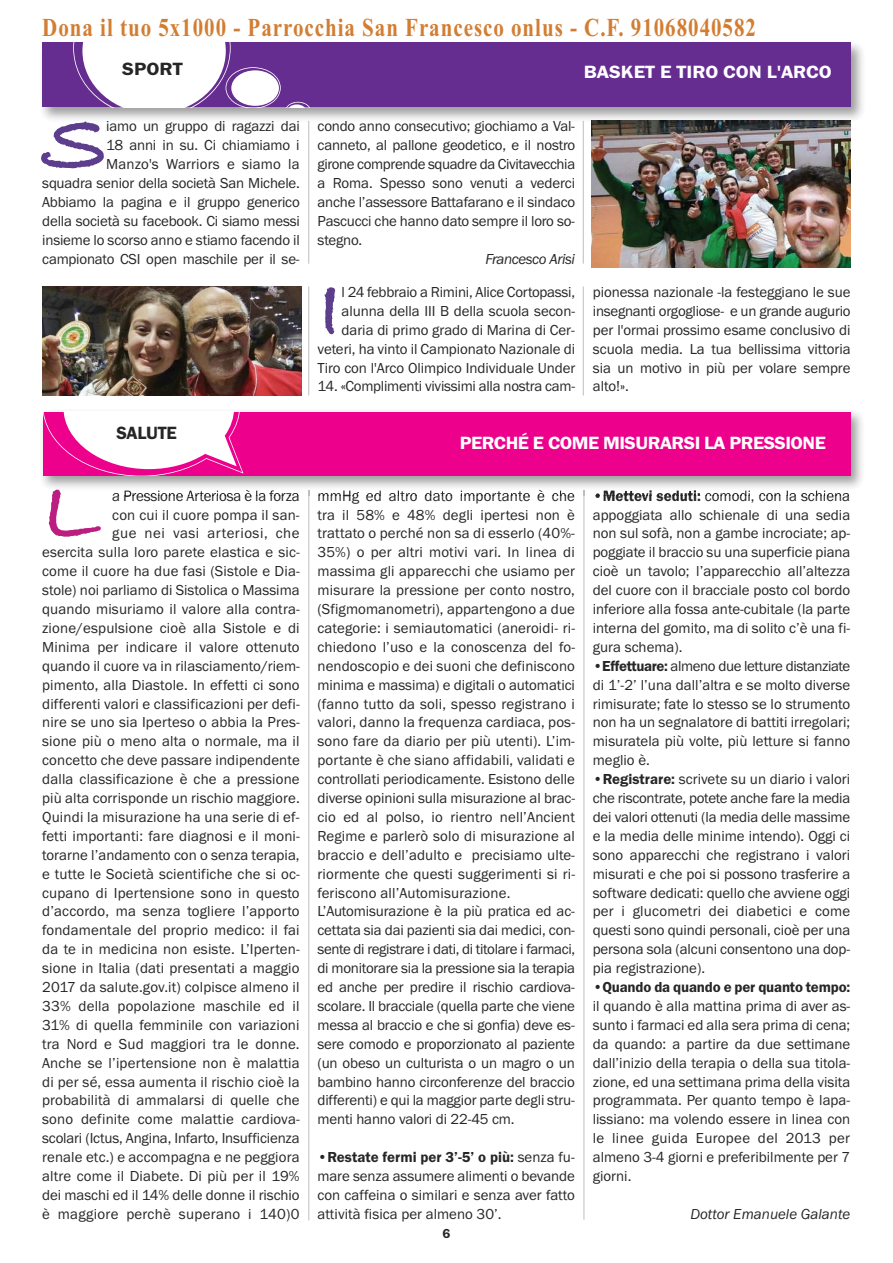
<style>
.page{position:relative;width:893px;height:1263px;background:#fff}
.page>*{position:absolute;margin:0;border:0;box-sizing:border-box;transform-origin:0 0}
.t1{font:700 88.05px "Bradley Hand ITCTT";color:#5d3e8c}
.t2{font:700 88.05px "Bradley Hand ITCTT";color:#bc1d80}
.t3{font:700 25.8px "Times New Roman";letter-spacing:.045em;color:#d37d32;scale:.81 1}
.t4{font:600 18.3px "Franklin Gothic";letter-spacing:-.025em;color:#fff;scale:1.06 1}
.t5{font:600 18.3px "Franklin Gothic";color:#fff;scale:1.1 1}
.t6{font:600 18.3px "Franklin Gothic";letter-spacing:-.015em;color:#272526}
.t7{font:600 18.3px "Franklin Gothic";letter-spacing:-.015em;color:#272526;scale:1.11 1}
.t8{font:15px/18.9px "Franklin Gothic";letter-spacing:.005em;color:#272526;text-align:justify}
.t9{font:15px/18.9px "Franklin Gothic";letter-spacing:-.015em;color:#272526;text-align:right}
.t10{font:15px "Franklin Gothic";letter-spacing:-.02em;color:#272526}
.t11{font:italic 15px "Franklin Gothic";letter-spacing:-.005em;color:#272526}
.t12{font:italic 15px "Franklin Gothic";letter-spacing:-.03em;color:#272526}
.t13{font:600 13.5px "Franklin Gothic";color:#272526}
.s1{font-weight:600}
</style>
<div class="page">
<hr style="left:308px;top:491px;width:1px;height:729px;background:#bebebe">
<hr style="left:583px;top:490px;width:1px;height:730px;background:#bebebe">
<img style="left:42px;top:411px;width:820px;height:84px">
<img style="left:49px;top:490px;width:52px;height:5px">
<img style="left:113px;top:491px;width:98px;height:4px">
<img style="left:319px;top:491px;width:98px;height:4px">
<img style="left:604px;top:490px;width:96px;height:5px">
<img style="left:705px;top:491px;width:117px;height:4px">
<div style="left:43px;top:412px;width:807px;height:64px;background:#ec008c"></div>
<svg style="left:43px;top:412px;width:200px;height:64px"></svg>
<img style="left:42px;top:42px;width:821px;height:84px">
<div style="left:42px;top:43px;width:808px;height:64px;background:#662d91"></div>
<svg style="left:73px;top:43px;width:237px;height:64px"></svg>
<hr style="left:308px;top:121px;width:1px;height:143px;background:#bebebe">
<hr style="left:583px;top:121px;width:1px;height:143px;background:#bebebe">
<img style="left:591px;top:121px;width:259px;height:146px">
<hr style="left:308px;top:286px;width:1px;height:110px;background:#bebebe">
<hr style="left:583px;top:286px;width:1px;height:110px;background:#bebebe">
<img style="left:42px;top:286px;width:260px;height:110px">
<h2 class="t3" style="left:42px;top:12px;width:883px">Dona il tuo 5x1000 - Parrocchia San Francesco onlus - C.F. 91068040582</h2>
<p class="t7" style="left:122px;top:63px;width:56px">SPORT</p>
<p class="t5" style="left:584px;top:65px;width:227px">BASKET E TIRO CON L'ARCO</p>
<p class="t9" style="left:42px;top:118px;width:259px">iamo un gruppo di ragazzi dai<br>18 anni in su. Ci chiamiamo i<br>Manzo's Warriors e siamo la<br>squadra senior della società San Michele.<br>Abbiamo la pagina e il gruppo generico della società su facebook. Ci siamo messi insieme lo scorso anno e stiamo facendo il campionato CSI open maschile per il se-</p>
<p class="t8" style="left:318px;top:118px;width:259px">condo anno consecutivo; giochiamo a Val&shy;canneto, al pallone geodetico, e il nostro girone comprende squadre da Civitavecchia a Roma. Spesso sono venuti a vederci anche l’assessore Battafarano e il sindaco Pascucci che hanno dato sempre il loro so&shy;stegno.</p>
<h1 class="t1" style="left:42px;top:86px;width:67px">S</h1>
<p class="t12" style="left:485px;top:254px;width:91px">Francesco Arisi</p>
<p class="t8" style="left:318px;top:284px;width:259px;text-align:right">l 24 febbraio a Rimini, Alice Cortopassi, alunna della III B della scuola secon&shy;daria di primo grado di Marina di Cer&shy;veteri, ha vinto il Campionato Nazionale di Tiro con l'Arco Olimpico Individuale Under</p>
<p class="t10" style="left:318px;top:381px;width:259px">14. «Complimenti vivissimi alla nostra cam-</p>
<h1 class="t1" style="left:318px;top:251px;width:26px">I</h1>
<p class="t8" style="left:593px;top:284px;width:259px">pionessa nazionale -la festeggiano le sue insegnanti orgogliose- e un grande augurio per l'ormai prossimo esame conclusivo di scuola media. La tua bellissima vittoria sia un motivo in più per volare sempre alto!».</p>
<p class="t6" style="left:116px;top:426px;width:62px">SALUTE</p>
<p class="t4" style="left:460px;top:437px;width:347px">PERCHÉ E COME MISURARSI LA PRESSIONE</p>
<h1 class="t2" style="left:42px;top:455px;width:58px">L</h1>
<p class="t8" style="left:42px;top:487px;width:259px;text-align:right">a Pressione Arteriosa è la forza<br>con cui il cuore pompa il san-<br>gue nei vasi arteriosi, che<br>esercita sulla loro parete elastica e sic&shy;come il cuore ha due fasi (Sistole e Dia&shy;stole) noi parliamo di Sistolica o Massima quando misuriamo il valore alla contra&shy;zione/espulsione cioè alla Sistole e di Minima per indicare il valore ottenuto quando il cuore va in rilasciamento/riem&shy;pimento, alla Diastole. In effetti ci sono differenti valori e classificazioni per defi&shy;nire se uno sia Iperteso o abbia la Pres&shy;sione più o meno alta o normale, ma il concetto che deve passare indipendente dalla classificazione è che a pressione più alta corrisponde un rischio maggiore.<br>Quindi la misurazione ha una serie di ef&shy;fetti importanti: fare diagnosi e il moni&shy;torarne l’andamento con o senza terapia, e tutte le Società scientifiche che si oc&shy;cupano di Ipertensione sono in questo d’accordo, ma senza togliere l’apporto fondamentale del proprio medico: il fai da te in medicina non esiste. L’Iperten&shy;sione in Italia (dati presentati a maggio 2017 da salute.gov.it) colpisce almeno il 33% della popolazione maschile ed il 31% di quella femminile con variazioni tra Nord e Sud maggiori tra le donne.<br>Anche se l’ipertensione non è malattia di per sé, essa aumenta il rischio cioè la probabilità di ammalarsi di quelle che sono definite come malattie cardiova&shy;scolari (Ictus, Angina, Infarto, Insufficienza renale etc.) e accompagna e ne peggiora altre come il Diabete. Di più per il 19% dei maschi ed il 14% delle donne il rischio è maggiore perchè superano i 140)0</p>
<p class="t8" style="left:317px;top:487px;width:259px;text-align:left">mmHg ed altro dato importante è che tra il 58% e 48% degli ipertesi non è trattato o perché non sa di esserlo (40%- 35%) o per altri motivi vari. In linea di massima gli apparecchi che usiamo per misurare la pressione per conto nostro, (Sfigmomanometri), appartengono a due categorie: i semiautomatici (aneroidi- ri&shy;chiedono l’uso e la conoscenza del fo&shy;nendoscopio e dei suoni che definiscono minima e massima) e digitali o automatici (fanno tutto da soli, spesso registrano i valori, danno la frequenza cardiaca, pos&shy;sono fare da diario per più utenti). L’im&shy;portante è che siano affidabili, validati e controllati periodicamente. Esistono delle diverse opinioni sulla misurazione al brac&shy;cio ed al polso, io rientro nell’Ancient Regime e parlerò solo di misurazione al braccio e dell’adulto e precisiamo ulte&shy;riormente che questi suggerimenti si ri&shy;feriscono all’Automisurazione.<br>L’Automisurazione è la più pratica ed ac&shy;cettata sia dai pazienti sia dai medici, con&shy;sente di registrare i dati, di titolare i farmaci, di monitorare sia la pressione sia la terapia ed anche per predire il rischio cardiova&shy;scolare. Il bracciale (quella parte che viene messa al braccio e che si gonfia) deve es&shy;sere comodo e proporzionato al paziente (un obeso un culturista o un magro o un bambino hanno circonferenze del braccio differenti) e qui la maggior parte degli stru&shy;menti hanno valori di 22-45 cm.</p>
<p class="t8" style="left:317px;top:1149px;width:259px">•<span class="s1">Restate fermi per 3’-5’ o più:</span> senza fu&shy;mare senza assumere alimenti o bevande con caffeina o similari e senza aver fatto attività fisica per almeno 30’.</p>
<p class="t13" style="left:442px;top:1229px;width:9px">6</p>
<p class="t8" style="left:593px;top:487px;width:259px">•<span class="s1">Mettevi seduti:</span> comodi, con la schiena appoggiata allo schienale di una sedia non sul sofà, non a gambe incrociate; ap&shy;poggiate il braccio su una superficie piana cioè un tavolo; l’apparecchio all’altezza del cuore con il bracciale posto col bordo inferiore alla fossa ante-cubitale (la parte interna del gomito, ma di solito c’è una fi&shy;gura schema).</p>
<p class="t8" style="left:593px;top:657px;width:259px">•<span class="s1">Effettuare:</span> almeno due letture distanziate di 1’-2’ l’una dall’altra e se molto diverse rimisurate; fate lo stesso se lo strumento non ha un segnalatore di battiti irregolari; misuratela più volte, più letture si fanno meglio è.</p>
<p class="t8" style="left:593px;top:771px;width:259px">•<span class="s1">Registrare:</span> scrivete su un diario i valori che riscontrate, potete anche fare la media dei valori ottenuti (la media delle massime e la media delle minime intendo). Oggi ci sono apparecchi che registrano i valori misurati e che poi si possono trasferire a software dedicati: quello che avviene oggi per i glucometri dei diabetici e come questi sono quindi personali, cioè per una persona sola (alcuni consentono una dop&shy;pia registrazione).</p>
<p class="t8" style="left:593px;top:979px;width:259px">•<span class="s1">Quando da quando e per quanto tempo: </span>il quando è alla mattina prima di aver as&shy;sunto i farmaci ed alla sera prima di cena; da quando: a partire da due settimane dall’inizio della terapia o della sua titola&shy;zione, ed una settimana prima della visita programmata. Per quanto tempo è lapa&shy;lissiano: ma volendo essere in linea con le linee guida Europee del 2013 per almeno 3-4 giorni e preferibilmente per 7 giorni.</p>
<p class="t11" style="left:690px;top:1209px;width:161px">Dottor Emanuele Galante</p>
</div>
